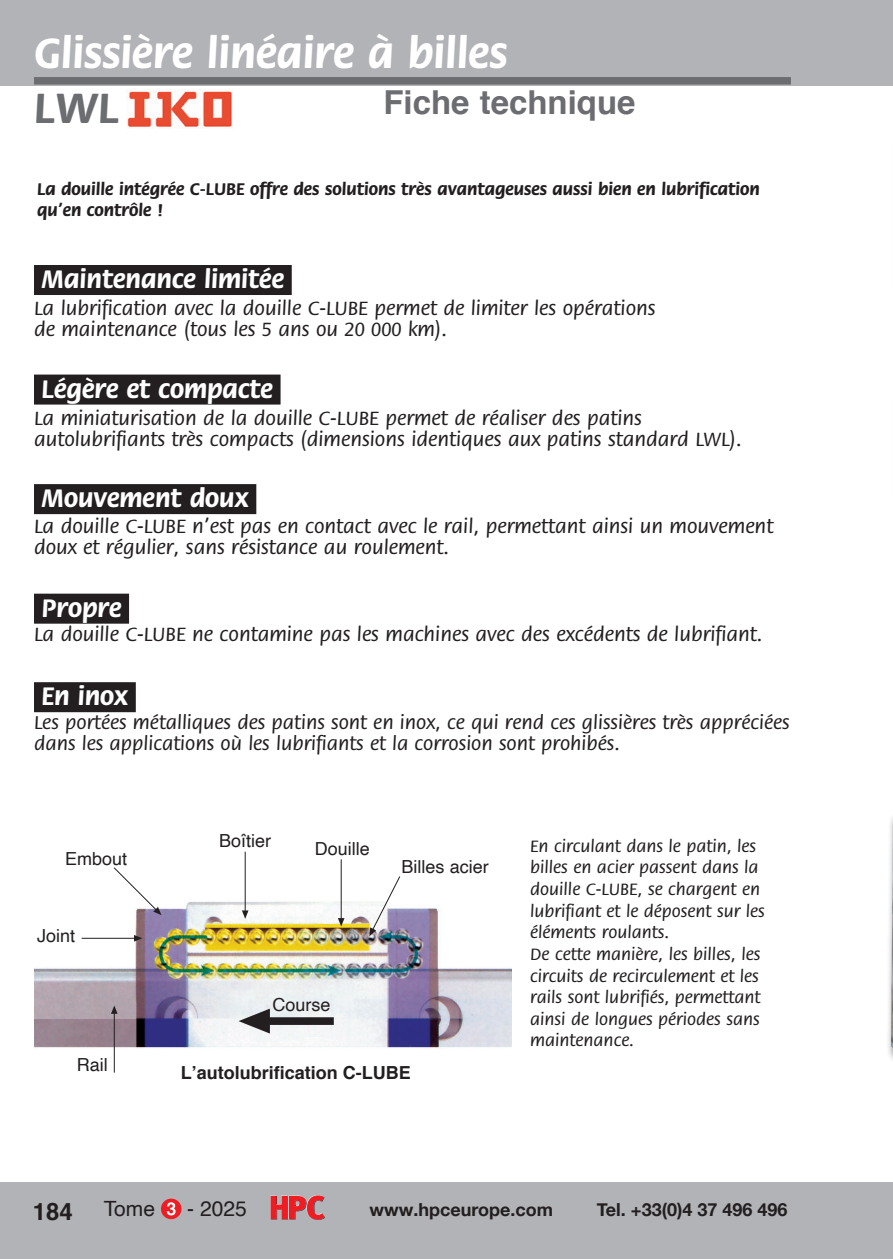
<style>
.page{position:relative;width:893px;height:1259px;background:#fff}
.page>*{position:absolute;margin:0;border:0;box-sizing:border-box;transform-origin:0 0}
.t1{font:700 45px "Flora";color:#fff}
.t2{font:700 45px "Flora";color:#6c6d70}
.t3{font:700 33px "Helvetica";color:#6c6d70}
.t4{font:700 27px "Flora";color:#fff}
.t5{font:700 24px "Helvetica";color:#231f20}
.t6{font:500 21px/21px "Flora";color:#231f20}
.t7{font:21px "Helvetica";color:#231f20}
.t8{font:500 20.4px/21px "Flora";color:#231f20}
.t9{font:500 18px/21.6px "Flora";color:#231f20}
.t10{font:700 18px/21px "Flora";color:#231f20}
.t11{font:18px "Helvetica";color:#231f20}
.t12{font:700 18px "Helvetica Neue";color:#231f20}
.t13{font:700 18px "Helvetica";color:#231f20}
.s1{color:#231f20}
</style>
<div class="page">
<div style="left:0;top:1182px;width:893px;height:77px;background:#b2b3b7"></div>
<svg style="left:270px;top:1195px;width:55px;height:25px"></svg>
<div style="left:161px;top:1198px;width:20px;height:21px;background:#ee1d23;border-radius:50%"></div>
<svg style="left:167px;top:1202px;width:9px;height:13px"></svg>
<div style="left:0;top:0;width:893px;height:85px;background:#b2b3b7"></div>
<div style="left:34px;top:77px;width:757px;height:8px;background:#6c6d70"></div>
<div style="left:34px;top:265px;width:258px;height:30px;background:#231f20"></div>
<div style="left:34px;top:374px;width:247px;height:30px;background:#231f20"></div>
<div style="left:34px;top:484px;width:222px;height:30px;background:#231f20"></div>
<div style="left:34px;top:593px;width:95px;height:30px;background:#231f20"></div>
<div style="left:34px;top:682px;width:102px;height:30px;background:#231f20"></div>
<img style="left:34px;top:851px;width:477px;height:222px">
<hr style="left:82px;top:937px;width:55px;height:1px;background:#231f20">
<svg style="left:134px;top:935px;width:8px;height:6px"></svg>
<hr style="left:245px;top:851px;width:1px;height:62px;background:#231f20">
<svg style="left:242px;top:910px;width:6px;height:9px"></svg>
<hr style="left:114px;top:1011px;width:1px;height:61px;background:#231f20">
<svg style="left:111px;top:1005px;width:7px;height:9px"></svg>
<hr style="left:341px;top:859px;width:1px;height:62px;background:#231f20">
<svg style="left:338px;top:918px;width:6px;height:8px"></svg>
<svg style="left:369px;top:875px;width:32px;height:61px"></svg>
<svg style="left:113px;top:867px;width:49px;height:48px"></svg>
<svg style="left:239px;top:1008px;width:31px;height:25px"></svg>
<div style="left:266px;top:1017px;width:68px;height:8px;background:#231f20"></div>
<img style="left:127px;top:89px;width:105px;height:40px">
<hr style="left:892px;top:0;width:1px;height:1259px;background:#c1bfbe">
<div style="left:886px;top:540px;width:7px;height:707px;background:#231f20;opacity:.8"></div>
<img style="left:889px;top:820px;width:4px;height:436px">
<svg style="left:892px;top:92px;width:1px;height:404px"></svg>
<h1 class="t1" style="left:34px;top:29px;width:475px">Glissière linéaire à billes</h1>
<h1 class="t2" style="left:34px;top:84px;width:87px">LWL</h1>
<h2 class="t3" style="left:383px;top:76px;width:254px">Fiche technique</h2>
<p class="t10" style="left:37px;top:179px;width:724px">La douille intégrée C-LUBE offre des solutions très avantageuses aussi bien en lubrification qu’en contrôle !</p>
<p class="t4" style="left:34px;top:265px;width:259px"><span class="s1">.</span>Maintenance limitée<span class="s1">.</span></p>
<p class="t6" style="left:34px;top:298px;width:623px">La lubrification avec la douille C-LUBE permet de limiter les opérations de maintenance (tous les 5 ans ou 20 000 km).</p>
<p class="t4" style="left:34px;top:374px;width:248px"><span class="s1">.</span>Légère et compacte<span class="s1">.</span></p>
<p class="t6" style="left:34px;top:408px;width:709px">La miniaturisation de la douille C-LUBE permet de réaliser des patins autolubrifiants très compacts (dimensions identiques aux patins standard LWL).</p>
<p class="t4" style="left:34px;top:484px;width:224px"><span class="s1">.</span>Mouvement doux<span class="s1">.</span></p>
<p class="t6" style="left:34px;top:516px;width:741px">La douille C-LUBE n’est pas en contact avec le rail, permettant ainsi un mouvement doux et régulier, sans résistance au roulement.</p>
<p class="t4" style="left:34px;top:593px;width:97px"><span class="s1">.</span>Propre<span class="s1">.</span></p>
<p class="t6" style="left:34px;top:624px;width:730px">La douille C-LUBE ne contamine pas les machines avec des excédents de lubrifiant.</p>
<p class="t4" style="left:34px;top:682px;width:103px"><span class="s1">.</span>En inox<span class="s1">.</span></p>
<p class="t8" style="left:34px;top:713px;width:757px">Les portées métalliques des patins sont en inox, ce qui rend ces glissières très appréciées dans les applications où les lubrifiants et la corrosion sont prohibés.</p>
<p class="t11" style="left:65px;top:844px;width:64px">Embout</p>
<p class="t11" style="left:37px;top:922px;width:40px">Joint</p>
<p class="t11" style="left:77px;top:1050px;width:32px">Rail</p>
<p class="t11" style="left:219px;top:827px;width:54px">Boîtier</p>
<p class="t11" style="left:315px;top:834px;width:57px">Douille</p>
<p class="t11" style="left:401px;top:852px;width:89px">Billes acier</p>
<p class="t11" style="left:272px;top:991px;width:60px">Course</p>
<p class="t13" style="left:181px;top:1057px;width:232px">L’autolubrification C-LUBE</p>
<p class="t9" style="left:530px;top:835px;width:236px">En circulant dans le patin, les billes en acier passent dans la douille C-LUBE, se chargent en lubrifiant et le déposent sur les éléments roulants.<br>De cette manière, les billes, les circuits de recirculement et les rails sont lubrifiés, permettant ainsi de longues périodes sans maintenance.</p>
<p class="t5" style="left:33px;top:1192px;width:42px">184</p>
<p class="t7" style="left:104px;top:1192px;width:53px">Tome</p>
<p class="t7" style="left:187px;top:1192px;width:61px">- 2025</p>
<p class="t12" style="left:370px;top:1196px;width:185px">www.hpceurope.com</p>
<p class="t12" style="left:597px;top:1196px;width:192px">Tel. +33(0)4 37 496 496</p>
</div>
